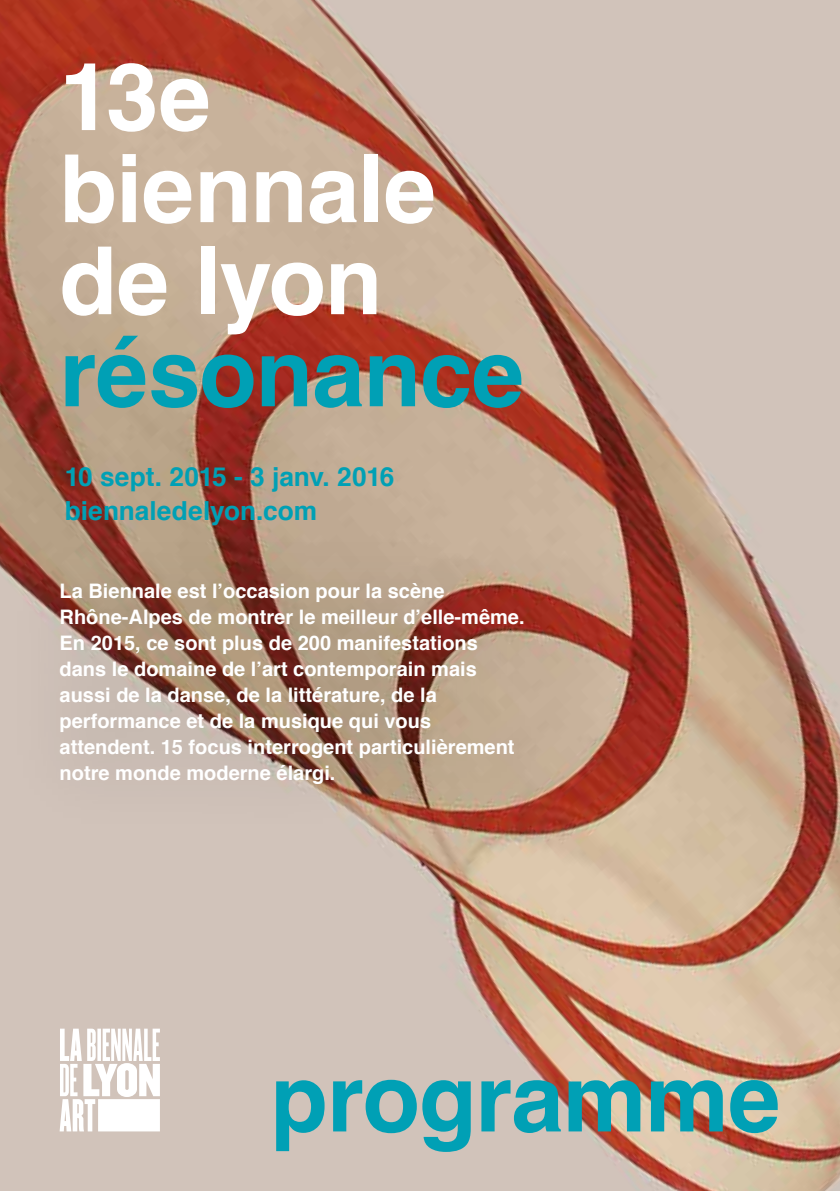
<style>
.page{position:relative;width:840px;height:1191px;background:#fff}
.page>*{position:absolute;margin:0;border:0;box-sizing:border-box;transform-origin:0 0}
.t1{font:700 94px "Helvetica";letter-spacing:-.01em;color:#00a0b5}
.t2{font:700 94px/92px "Helvetica";letter-spacing:-.01em;color:#fff}
.t3{font:700 26.2px/34px "Helvetica";color:#00a0b5}
.t4{font:700 20px/26px "Helvetica";color:#fff}
</style>
<div class="page">
<img style="left:0;top:0;width:839px;height:1191px">
<div style="left:0;top:523px;width:574px;height:319px;background:#000;opacity:.2"></div>
<svg style="left:60px;top:1028px;width:100px;height:103px"></svg>
<h1 class="t2" style="left:60px;top:52px;width:377px">13e biennale de lyon</h1>
<h1 class="t1" style="left:60px;top:297px;width:465px">résonance</h1>
<h2 class="t3" style="left:65px;top:460px;width:331px">10 sept. 2015 - 3 janv. 2016 biennaledelyon.com</h2>
<p class="t4" style="left:60px;top:578px;width:466px">La Biennale est l’occasion pour la scène Rhône-Alpes de montrer le meilleur d’elle-même.<br>En 2015, ce sont plus de 200 manifestations dans le domaine de l’art contemporain mais aussi de la danse, de la littérature, de la performance et de la musique qui vous attendent. 15 focus interrogent particulièrement notre monde moderne élargi.</p>
<h1 class="t1" style="left:270px;top:1022px;width:511px">programme</h1>
</div>
